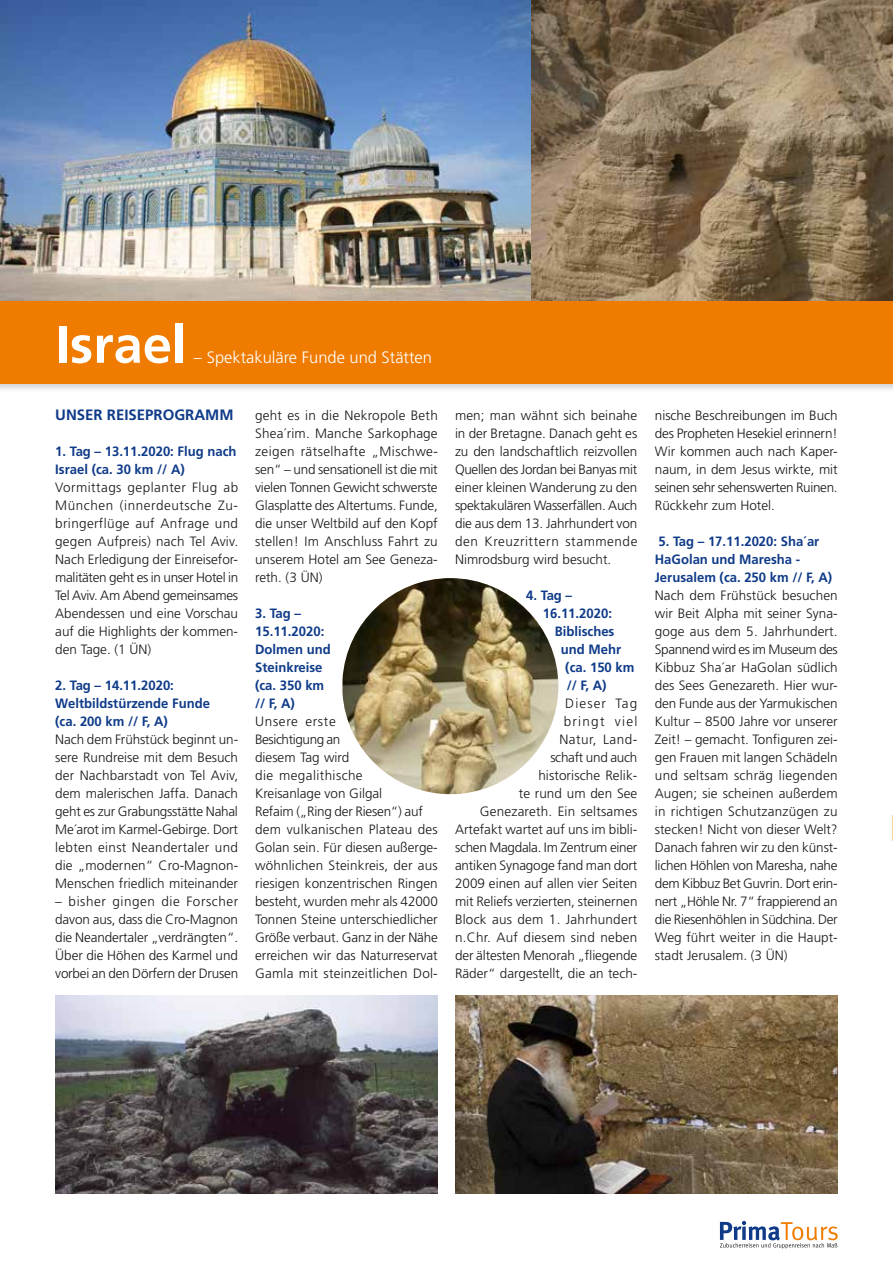
<style>
.page{position:relative;width:893px;height:1263px;background:#fff}
.page>*{position:absolute;margin:0;border:0;box-sizing:border-box;transform-origin:0 0}
.t1{font:700 52.5px "Frutiger LT Pro";color:#fff}
.t2{font:300 16.5px "Frutiger LT Pro";color:#fff}
.t3{font:700 15px "Frutiger LT Pro";color:#0f3b89}
.t4{font:300 13.5px/18px "Frutiger LT Pro";color:#181716;text-align:justify}
.t5{font:700 13.5px/18px "Frutiger LT Pro";color:#0f3b89}
</style>
<div class="page">
<div style="left:0;top:56px;width:893px;height:337px;background:#181716;opacity:.2"></div>
<div style="left:0;top:60px;width:893px;height:324px;background:#ef7c00"></div>
<svg style="left:720px;top:1221px;width:118px;height:27px"></svg>
<img style="left:0;top:0;width:531px;height:301px">
<svg style="left:531px;top:0;width:362px;height:301px;background:#867157"></svg>
<img style="left:342px;top:578px;width:216px;height:216px;border-radius:106px">
<img style="left:55px;top:996px;width:383px;height:198px">
<img style="left:455px;top:996px;width:383px;height:198px">
<svg style="left:892px;top:816px;width:1px;height:25px"></svg>
<h1 class="t1" style="left:55px;top:313px;width:133px">Israel</h1>
<p class="t2" style="left:194px;top:347px;width:240px">– Spektakuläre Funde und Stätten</p>
<p class="t3" style="left:55px;top:405px;width:180px">UNSER REISEPROGRAMM</p>
<p class="t5" style="left:55px;top:442px;width:183px">1. Tag – 13.11.2020: Flug nach<br>Israel (ca. 30 km // A)</p>
<p class="t4" style="left:55px;top:478px;width:184px">Vormittags geplanter Flug ab München (innerdeutsche Zu&shy;bringerflüge auf Anfrage und gegen Aufpreis) nach Tel Aviv.<br>Nach Erledigung der Einreisefor&shy;malitäten geht es in unser Hotel in Tel Aviv. Am Abend gemeinsames Abendessen und eine Vorschau auf die Highlights der kommen&shy;den Tage. (1 ÜN)</p>
<p class="t5" style="left:55px;top:676px;width:156px">2. Tag – 14.11.2020:<br>Weltbildstürzende Funde (ca. 200 km // F, A)</p>
<p class="t4" style="left:55px;top:730px;width:184px">Nach dem Frühstück beginnt un&shy;sere Rundreise mit dem Besuch der Nachbarstadt von Tel Aviv, dem malerischen Jaffa. Danach geht es zur Grabungsstätte Nahal Me´arot im Karmel-Gebirge. Dort lebten einst Neandertaler und die „modernen“ Cro-Magnon-Menschen friedlich miteinander</p>
<p class="t4" style="left:55px;top:892px;width:184px">– bisher gingen die Forscher davon aus, dass die Cro-Magnon die Neandertaler „verdrängten“.<br>Über die Höhen des Karmel und vorbei an den Dörfern der Drusen</p>
<p class="t4" style="left:255px;top:406px;width:184px">geht es in die Nekropole Beth Shea´rim. Manche Sarkophage zeigen rätselhafte „Mischwe&shy;sen“ – und sensationell ist die mit vielen Tonnen Gewicht schwerste Glasplatte des Altertums. Funde, die unser Weltbild auf den Kopf stellen! Im Anschluss Fahrt zu unserem Hotel am See Geneza&shy;reth. (3 ÜN)</p>
<p class="t5" style="left:255px;top:604px;width:77px">3. Tag –<br>15.11.2020:<br>Dolmen und<br>Steinkreise (ca. 350 km // F, A)</p>
<p class="t4" style="left:255px;top:712px;width:184px;text-align:left">Unsere erste<br>Besichtigung an<br>diesem Tag wird<br>die megalithische<br>Kreisanlage von Gilgal<br>Refaim („Ring der Riesen“) auf dem vulkanischen Plateau des<br>Golan sein. Für diesen außerge&shy;wöhnlichen Steinkreis, der aus riesigen konzentrischen Ringen besteht, wurden mehr als 42000<br>Tonnen Steine unterschiedlicher<br>Größe verbaut. Ganz in der Nähe erreichen wir das Naturreservat<br>Gamla mit steinzeitlichen Dol-</p>
<p class="t4" style="left:455px;top:406px;width:184px">men; man wähnt sich beinahe in der Bretagne. Danach geht es zu den landschaftlich reizvollen Quellen des Jordan bei Banyas mit einer kleinen Wanderung zu den spektakulären Wasserfällen. Auch die aus dem 13. Jahrhundert von den Kreuzrittern stammende Nimrodsburg wird besucht.</p>
<p class="t5" style="left:526px;top:586px;width:47px">4. Tag –</p>
<p class="t5" style="left:543px;top:604px;width:71px">16.11.2020:</p>
<p class="t5" style="left:555px;top:622px;width:61px">Biblisches</p>
<p class="t5" style="left:561px;top:640px;width:62px">und Mehr</p>
<p class="t5" style="left:565px;top:658px;width:71px">(ca. 150 km</p>
<p class="t5" style="left:567px;top:676px;width:41px">// F, A)</p>
<p class="t4" style="left:455px;top:694px;width:184px;text-align:right">Dieser Tag<br>bringt viel<br>Natur, Land-<br>schaft und auch<br>historische Relik-<br>te rund um den See<br>Genezareth. Ein seltsames<br>Artefakt wartet auf uns im bibli&shy;schen Magdala. Im Zentrum einer antiken Synagoge fand man dort<br>2009 einen auf allen vier Seiten mit Reliefs verzierten, steinernen<br>Block aus dem 1. Jahrhundert n.Chr. Auf diesem sind neben der ältesten Menorah „fliegende<br>Räder“ dargestellt, die an tech-</p>
<p class="t4" style="left:655px;top:406px;width:184px">nische Beschreibungen im Buch des Propheten Hesekiel erinnern!<br>Wir kommen auch nach Kaper&shy;naum, in dem Jesus wirkte, mit seinen sehr sehenswerten Ruinen.<br>Rückkehr zum Hotel.</p>
<p class="t5" style="left:655px;top:532px;width:179px">5. Tag – 17.11.2020: Sha´ar<br>HaGolan und Maresha -<br>Jerusalem (ca. 250 km // F, A)</p>
<p class="t4" style="left:655px;top:586px;width:184px">Nach dem Frühstück besuchen wir Beit Alpha mit seiner Syna&shy;goge aus dem 5. Jahrhundert.<br>Spannend wird es im Museum des Kibbuz Sha´ar HaGolan südlich des Sees Genezareth. Hier wur&shy;den Funde aus der Yarmukischen Kultur – 8500 Jahre vor unserer Zeit! – gemacht. Tonfiguren zei&shy;gen Frauen mit langen Schädeln und seltsam schräg liegenden Augen; sie scheinen außerdem in richtigen Schutzanzügen zu stecken! Nicht von dieser Welt?<br>Danach fahren wir zu den künst&shy;lichen Höhlen von Maresha, nahe dem Kibbuz Bet Guvrin. Dort erin&shy;nert „Höhle Nr. 7“ frappierend an die Riesenhöhlen in Südchina. Der Weg führt weiter in die Haupt&shy;stadt Jerusalem. (3 ÜN)</p>
</div>
